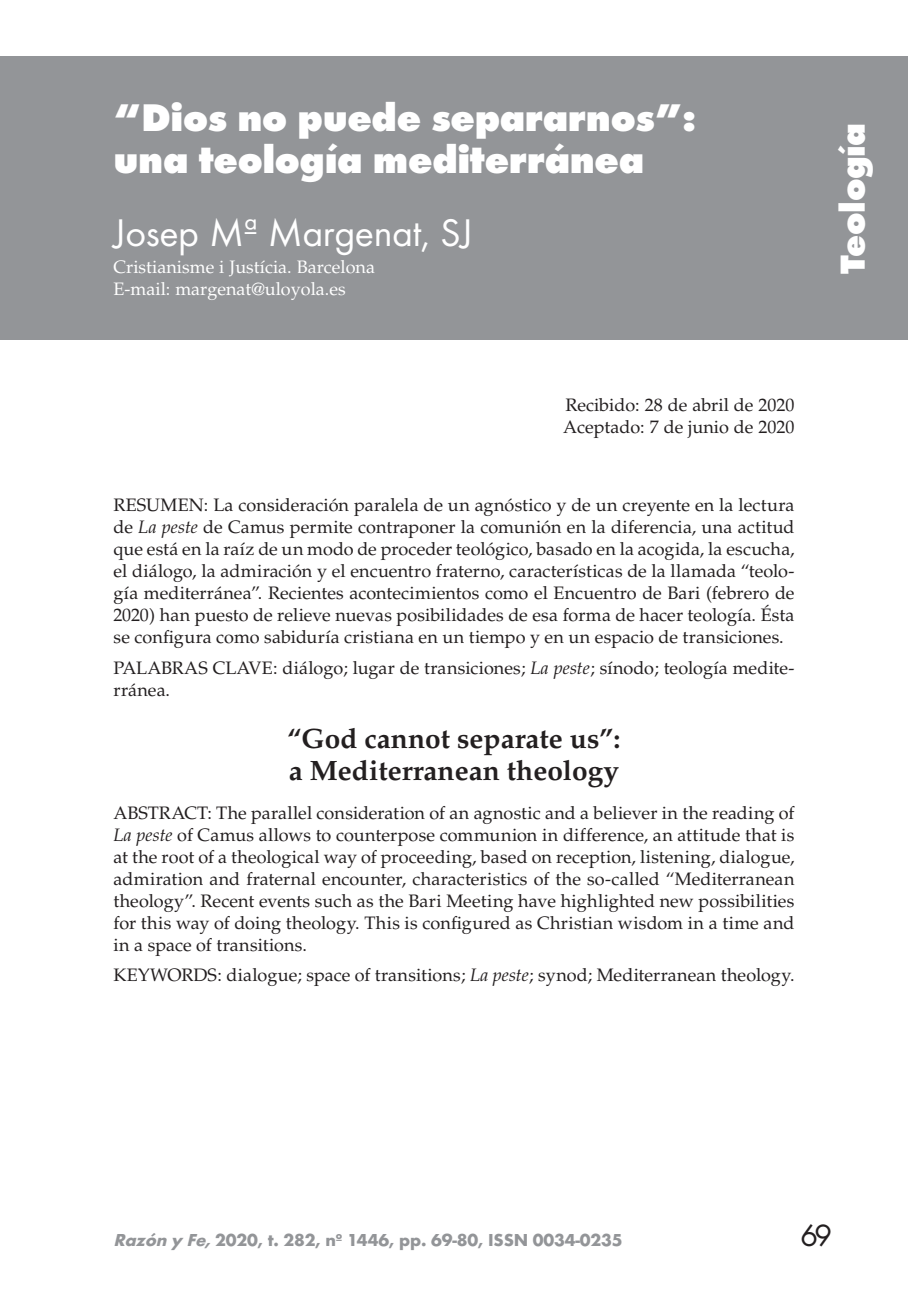
<style>
.page{position:relative;width:908px;height:1304px;background:#fff}
.page>*{position:absolute;margin:0;border:0;box-sizing:border-box;transform-origin:0 0}
.t1{font:800 40px/42px "Futura T";letter-spacing:-.01em;color:#fff}
.t2{font:40px "Futura T";letter-spacing:-.01em;color:#fff}
.t3{font:800 36px "Futura T";letter-spacing:-.01em;color:#fff}
.t4{font:32px "Futura T";color:#231f20}
.t5{font:700 28px/32px "Palatino";color:#231f20}
.t6{font:18px/22px "Palatino";letter-spacing:.005em;color:#231f20}
.t7{font:18px/22px "Palatino";color:#fff}
.t8{font:700 18px "Futura T";letter-spacing:-.01em;color:#939598}
.s1{font-style:italic}
</style>
<div class="page">
<div style="left:0;top:57px;width:907px;height:283px;background:#939598"></div>
<p class="t1" style="left:113px;top:97px;width:584px">“Dios no puede separarnos”: una teología mediterránea</p>
<p class="t2" style="left:113px;top:209px;width:360px">Josep Mª Margenat, SJ</p>
<p class="t7" style="left:113px;top:257px;width:263px">Cristianisme i Justícia. Barcelona<br>E-mail: margenat@uloyola.es</p>
<p class="t6" style="left:562px;top:394px;width:233px">Recibido: 28 de abril de 2020<br>Aceptado: 7 de junio de 2020</p>
<p class="t6" style="left:113px;top:495px;width:682px;text-align:justify">RESUMEN: La consideración paralela de un agnóstico y de un creyente en la lectura de <span class="s1">La peste</span> de Camus permite contraponer la comunión en la diferencia, una actitud que está en la raíz de un modo de proceder teológico, basado en la acogida, la escucha, el diálogo, la admiración y el encuentro fraterno, características de la llamada “teolo&shy;gía mediterránea”. Recientes acontecimientos como el Encuentro de Bari (febrero de 2020) han puesto de relieve nuevas posibilidades de esa forma de hacer teología. Ésta se configura como sabiduría cristiana en un tiempo y en un espacio de transiciones.</p>
<p class="t6" style="left:113px;top:657px;width:682px">PALABRAS CLAVE: diálogo; lugar de transiciones; <span class="s1">La peste</span>; sínodo; teología medite&shy;rránea.</p>
<p class="t5" style="left:287px;top:723px;width:334px">“God cannot separate us”: a Mediterranean theology</p>
<p class="t6" style="left:113px;top:802px;width:682px;text-align:justify">ABSTRACT: The parallel consideration of an agnostic and a believer in the reading of <span class="s1">La peste</span> of Camus allows to counterpose communion in difference, an attitude that is at the root of a theological way of proceeding, based on reception, listening, dialogue, admiration and fraternal encounter, characteristics of the so-called “Mediterranean theology”. Recent events such as the Bari Meeting have highlighted new possibilities for this way of doing theology. This is configured as Christian wisdom in a time and in a space of transitions.</p>
<p class="t6" style="left:113px;top:964px;width:682px">KEYWORDS: dialogue; space of transitions; <span class="s1">La peste</span>; synod; Mediterranean theology.</p>
<p class="t3" style="left:830px;top:274px;width:153px;rotate:-90deg">Teología</p>
<p class="t8" style="left:113px;top:1230px;width:510px"><span class="s1">Razón y Fe,</span>2020, t. 282, nº 1446, pp. 69-80, ISSN 0034-0235</p>
<p class="t4" style="left:799px;top:1217px;width:34px">69</p>
</div>
